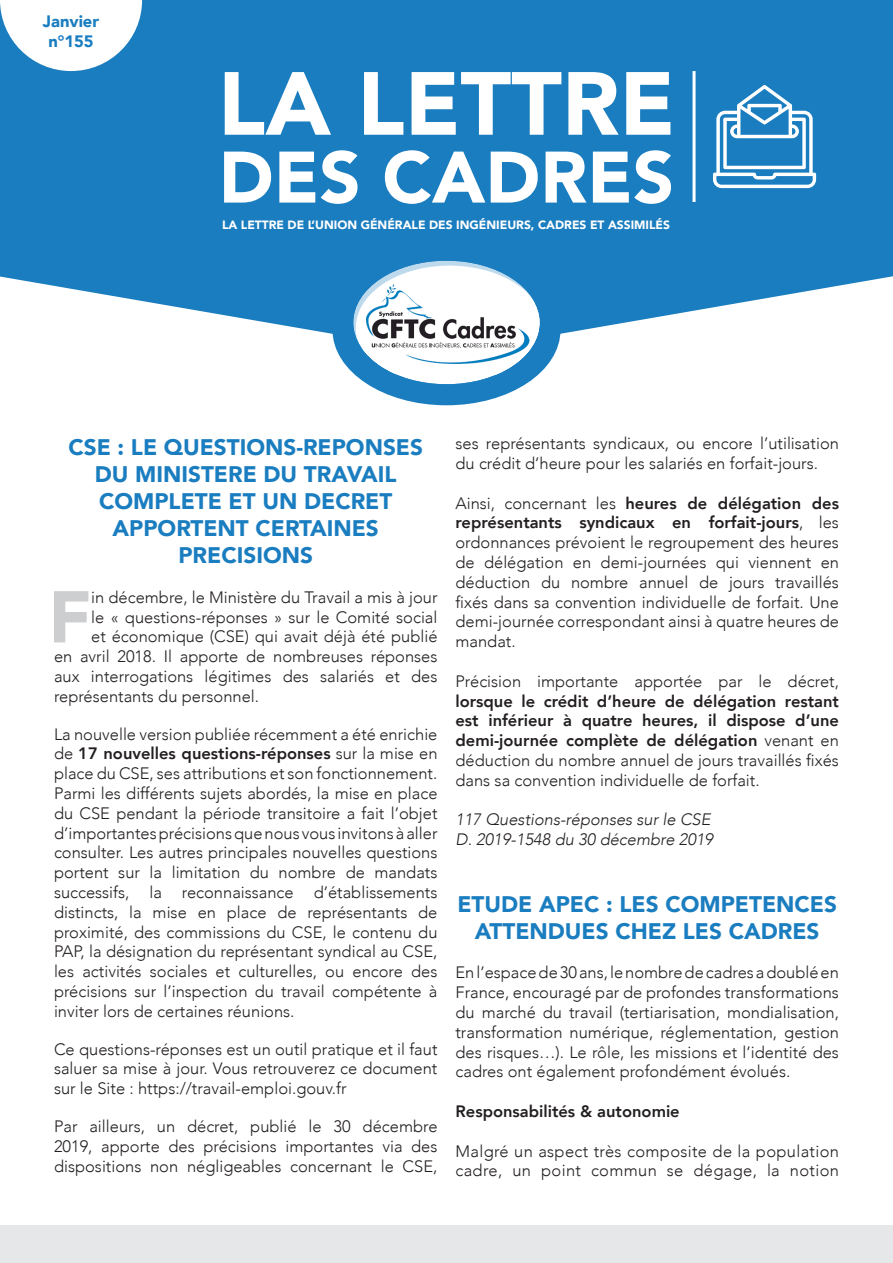
<style>
.page{position:relative;width:893px;height:1263px;background:#fff}
.page>*{position:absolute;margin:0;border:0;box-sizing:border-box;transform-origin:0 0}
.t1{font:900 88.5px "Avenir";color:#fff}
.t2{font:900 72.45px "Avenir";color:#cdced0}
.t3{font:900 72px "Avenir";letter-spacing:.005em;color:#fff}
.t4{font:900 22.5px/27px "Avenir";color:#1a7dc0;text-align:center}
.t5{font:300 16.5px/19.8px "Avenir";color:#231f20;text-align:justify}
.t6{font:300 16.5px/19.8px "Avenir";letter-spacing:.02em;color:#231f20}
.t7{font:italic 300 16.5px "Avenir";color:#231f20}
.t8{font:800 16.5px "Avenir";color:#231f20}
.t9{font:900 16.5px "Avenir";color:#1a7dc0}
.t10{font:900 12px "Avenir";color:#fff}
.s1{font-weight:800}
</style>
<div class="page">
<div style="left:0;top:1225px;width:893px;height:38px;background:#e6e7e9"></div>
<svg style="left:0;top:0;width:893px;height:353px;background:#348cc7"></svg>
<div style="left:332px;top:254px;width:228px;height:151px;background:#1a7dc0;border-radius:50%"></div>
<svg style="left:0;top:0;width:142px;height:71px"></svg>
<svg style="left:713px;top:85px;width:103px;height:103px"></svg>
<hr style="left:693px;top:71px;width:3px;height:131px;background:#fff">
<div style="left:352px;top:258px;width:189px;height:126px;background:#1a7dc0;opacity:.29"></div>
<p class="t9" style="left:43px;top:8px;width:58px">Janvier</p>
<p class="t9" style="left:48px;top:27px;width:47px">n°155</p>
<p class="t1" style="left:218px;top:28px;width:459px">LA LETTRE</p>
<p class="t3" style="left:219px;top:116px;width:457px">DES CADRES</p>
<p class="t10" style="left:222px;top:214px;width:450px">LA LETTRE DE L’UNION GÉNÉRALE DES INGÉNIEURS, CADRES ET ASSIMILÉS</p>
<p class="t4" style="left:68px;top:433px;width:356px">CSE : LE QUESTIONS-REPONSES<br>DU MINISTERE DU TRAVAIL<br>COMPLETE ET UN DECRET<br>APPORTENT CERTAINES<br>PRECISIONS</p>
<p class="t2" style="left:48px;top:555px;width:44px">F</p>
<p class="t5" style="left:91px;top:587px;width:348px">in décembre, le Ministère du Travail a mis à jour</p>
<p class="t5" style="left:91px;top:607px;width:348px">le « questions-réponses » sur le Comité social</p>
<p class="t5" style="left:91px;top:627px;width:348px">et économique (CSE) qui avait déjà été publié</p>
<p class="t5" style="left:54px;top:647px;width:385px">en avril 2018. Il apporte de nombreuses réponses</p>
<p class="t5" style="left:54px;top:666px;width:385px">aux interrogations légitimes des salariés et des</p>
<p class="t5" style="left:54px;top:686px;width:207px">représentants du personnel.</p>
<p class="t5" style="left:54px;top:724px;width:385px">La nouvelle version publiée récemment a été enrichie de <span class="s1">17 nouvelles questions-réponses</span> sur la mise en place du CSE, ses attributions et son fonctionnement.<br>Parmi les différents sujets abordés, la mise en place du CSE pendant la période transitoire a fait l’objet d’importantes précisions que nous vous invitons à aller consulter. Les autres principales nouvelles questions portent sur la limitation du nombre de mandats successifs, la reconnaissance d’établissements distincts, la mise en place de représentants de proximité, des commissions du CSE, le contenu du PAP, la désignation du représentant syndical au CSE, les activités sociales et culturelles, ou encore des précisions sur l’inspection du travail compétente à inviter lors de certaines réunions.</p>
<p class="t5" style="left:54px;top:1039px;width:385px">Ce questions-réponses est un outil pratique et il faut saluer sa mise à jour. Vous retrouverez ce document sur le Site : https://travail-emploi.gouv.fr</p>
<p class="t5" style="left:54px;top:1116px;width:385px">Par ailleurs, un décret, publié le 30 décembre 2019, apporte des précisions importantes via des dispositions non négligeables concernant le CSE,</p>
<p class="t5" style="left:455px;top:434px;width:385px">ses représentants syndicaux, ou encore l’utilisation du crédit d’heure pour les salariés en forfait-jours.</p>
<p class="t5" style="left:455px;top:493px;width:385px">Ainsi, concernant les <span class="s1">heures de délégation des représentants syndicaux en forfait-jours</span>, les ordonnances prévoient le regroupement des heures de délégation en demi-journées qui viennent en déduction du nombre annuel de jours travaillés fixés dans sa convention individuelle de forfait. Une demi-journée correspondant ainsi à quatre heures de mandat.</p>
<p class="t5" style="left:455px;top:671px;width:385px">Précision importante apportée par le décret, <span class="s1">lorsque le crédit d’heure de délégation restant est inférieur à quatre heures, il dispose d’une demi-journée complète de délégation</span> venant en déduction du nombre annuel de jours travaillés fixés dans sa convention individuelle de forfait.</p>
<p class="t7" style="left:455px;top:810px;width:257px">117 Questions-réponses sur le CSE</p>
<p class="t7" style="left:455px;top:830px;width:259px">D. 2019-1548 du 30 décembre 2019</p>
<p class="t4" style="left:457px;top:890px;width:381px">ETUDE APEC : LES COMPETENCES<br>ATTENDUES CHEZ LES CADRES</p>
<p class="t5" style="left:455px;top:963px;width:385px">En l’espace de 30 ans, le nombre de cadres a doublé en France, encouragé par de profondes transformations du marché du travail (tertiarisation, mondialisation, transformation numérique, réglementation, gestion des risques…). Le rôle, les missions et l’identité des cadres ont également profondément évolués.</p>
<p class="t8" style="left:455px;top:1096px;width:226px">Responsabilités &amp; autonomie</p>
<p class="t6" style="left:455px;top:1141px;width:385px">Malgré un aspect très composite de la population cadre, un point commun se dégage, la notion</p>
</div>
